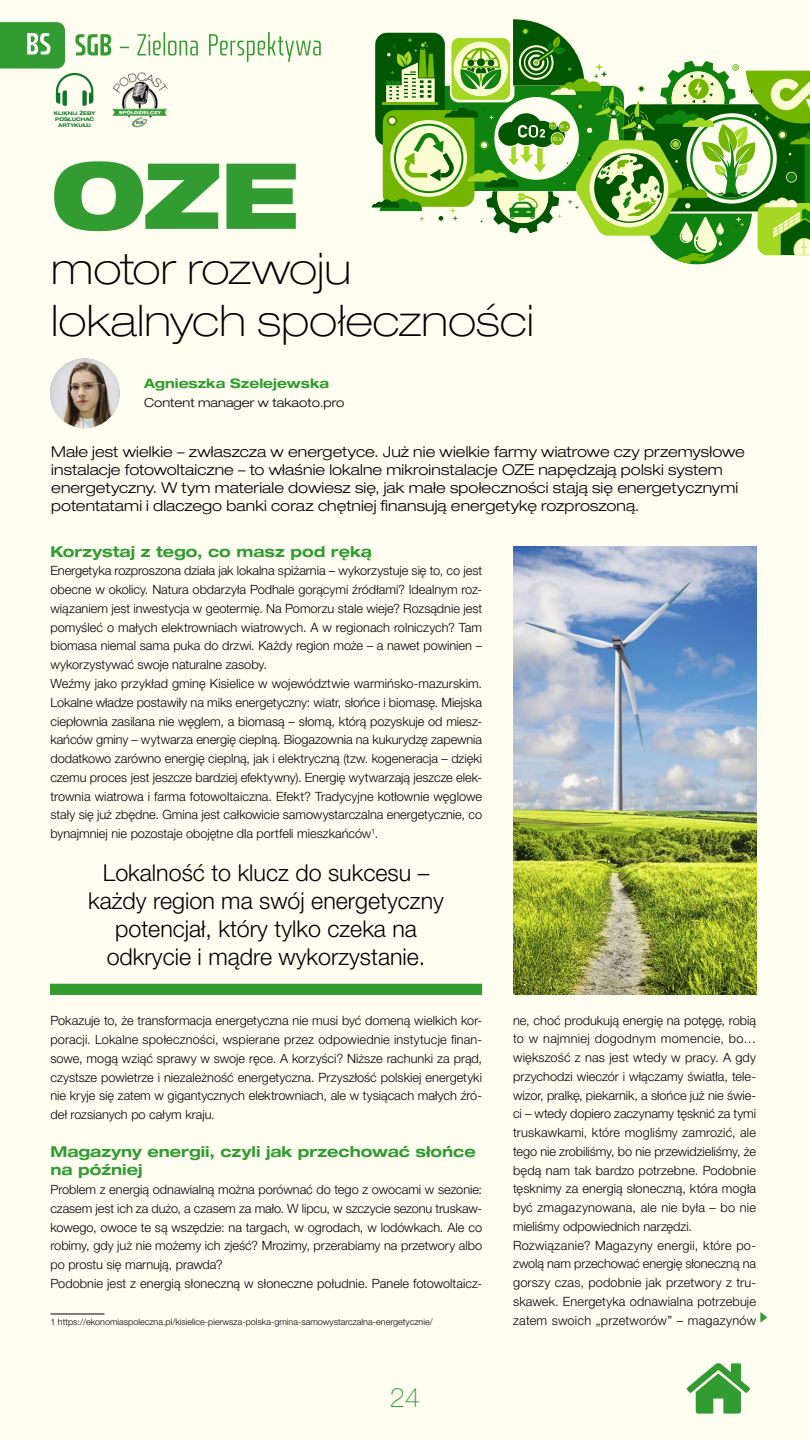
<style>
.page{position:relative;width:810px;height:1440px;background:#fffef1}
.page>*{position:absolute;margin:0;border:0;box-sizing:border-box;transform-origin:0 0}
.t1{font:900 expanded 91.35px "Helvetica Neue LT Pro";color:#329c32}
.t2{font:100 expanded 43.65px/52.3px "Helvetica Neue LT Pro";letter-spacing:.005em;color:#000}
.t3{font:100 27px "Helvetica Neue LT Pro";color:#329c32}
.t4{font:300 23.25px/27.9px "Helvetica Neue LT Pro";color:#000;text-align:center}
.t5{font:300 expanded 15px/18px "Helvetica Neue LT Pro";letter-spacing:.005em;color:#000}
.t6{font:700 expanded 15px/18.8px "Helvetica Neue LT Pro";color:#329c32}
.t7{font:700 expanded 13.12px "Helvetica Neue LT Pro";color:#329c32}
.t8{font:300 12.75px/18.8px "Helvetica Neue LT Pro";letter-spacing:-.005em;color:#000}
.t9{font:300 expanded 12.38px "Helvetica Neue LT Pro";color:#000}
.t10{font:300 9px "Helvetica Neue LT Pro";color:#000}
.t11{font:700 expanded 5.03px/6px "Helvetica Neue LT Pro";color:#0f762a;text-align:center}
</style>
<div class="page">
<svg style="left:372px;top:19px;width:438px;height:245px"></svg>
<hr style="left:50px;top:1314px;width:54px;height:1px;background:#000">
<div style="left:50px;top:984px;width:432px;height:11px;background:#329c32"></div>
<img style="left:50px;top:358px;width:70px;height:70px;border-radius:35px">
<svg style="left:760px;top:1312px;width:7px;height:11px"></svg>
<img style="left:513px;top:546px;width:243px;height:448px">
<svg style="left:0;top:22px;width:321px;height:84px"></svg>
<img style="left:109px;top:72px;width:63px;height:56px">
<svg style="left:687px;top:1363px;width:63px;height:51px"></svg>
<p class="t11" style="left:54px;top:110px;width:43px">KLIKNIJ ŻEBY<br>POSŁUCHAĆ<br>ARTYKUŁU</p>
<h1 class="t1" style="left:51px;top:137px;width:248px">OZE</h1>
<h2 class="t2" style="left:51px;top:242px;width:484px">motor rozwoju lokalnych społeczności</h2>
<p class="t7" style="left:144px;top:375px;width:187px">Agnieszka Szelejewska</p>
<p class="t9" style="left:144px;top:395px;width:202px">Content manager w takaoto.pro</p>
<p class="t5" style="left:51px;top:443px;width:695px">Małe jest wielkie – zwłaszcza w energetyce. Już nie wielkie farmy wiatrowe czy przemysłowe instalacje fotowoltaiczne – to właśnie lokalne mikroinstalacje OZE napędzają polski system energetyczny. W tym materiale dowiesz się, jak małe społeczności stają się energetycznymi potentatami i dlaczego banki coraz chętniej finansują energetykę rozproszoną.</p>
<p class="t6" style="left:50px;top:542px;width:323px">Korzystaj z tego, co masz pod ręką</p>
<p class="t8" style="left:50px;top:561px;width:433px">Energetyka rozproszona działa jak lokalna spiżarnia – wykorzystuje się to, co jest obecne w okolicy. Natura obdarzyła Podhale gorącymi źródłami? Idealnym roz&shy;wiązaniem jest inwestycja w geotermię. Na Pomorzu stale wieje? Rozsądnie jest pomyśleć o małych elektrowniach wiatrowych. A w regionach rolniczych? Tam biomasa niemal sama puka do drzwi. Każdy region może – a nawet powinien – wykorzystywać swoje naturalne zasoby.<br>Weźmy jako przykład gminę Kisielice w województwie warmińsko-mazurskim.<br>Lokalne władze postawiły na miks energetyczny: wiatr, słońce i biomasę. Miejska ciepłownia zasilana nie węglem, a biomasą – słomą, którą pozyskuje od miesz&shy;kańców gminy – wytwarza energię cieplną. Biogazownia na kukurydzę zapewnia dodatkowo zarówno energię cieplną, jak i elektryczną (tzw. kogeneracja – dzięki czemu proces jest jeszcze bardziej efektywny). Energię wytwarzają jeszcze elek&shy;trownia wiatrowa i farma fotowoltaiczna. Efekt? Tradycyjne kotłownie węglowe stały się już zbędne. Gmina jest całkowicie samowystarczalna energetycznie, co bynajmniej nie pozostaje obojętne dla portfeli mieszkańców<sup>1</sup>.</p>
<h3 class="t4" style="left:88px;top:859px;width:357px">Lokalność to klucz do sukcesu – każdy region ma swój energetyczny potencjał, który tylko czeka na odkrycie i mądre wykorzystanie.</h3>
<p class="t8" style="left:50px;top:1011px;width:433px;text-align:justify">Pokazuje to, że transformacja energetyczna nie musi być domeną wielkich kor&shy;poracji. Lokalne społeczności, wspierane przez odpowiednie instytucje finan&shy;sowe, mogą wziąć sprawy w swoje ręce. A korzyści? Niższe rachunki za prąd, czystsze powietrze i niezależność energetyczna. Przyszłość polskiej energetyki nie kryje się zatem w gigantycznych elektrowniach, ale w tysiącach małych źró&shy;deł rozsianych po całym kraju.</p>
<p class="t6" style="left:50px;top:1142px;width:427px">Magazyny energii, czyli jak przechować słońce na później</p>
<p class="t8" style="left:50px;top:1180px;width:433px">Problem z energią odnawialną można porównać do tego z owocami w sezonie: czasem jest ich za dużo, a czasem za mało. W lipcu, w szczycie sezonu truskaw&shy;kowego, owoce te są wszędzie: na targach, w ogrodach, w lodówkach. Ale co robimy, gdy już nie możemy ich zjeść? Mrozimy, przerabiamy na przetwory albo po prostu się marnują, prawda?<br>Podobnie jest z energią słoneczną w słoneczne południe. Panele fotowoltaicz-</p>
<p class="t10" style="left:50px;top:1316px;width:384px">1 https://ekonomiaspoleczna.pl/kisielice-pierwsza-polska-gmina-samowystarczalna-energetycznie/</p>
<h3 class="t3" style="left:390px;top:1382px;width:32px">24</h3>
<p class="t8" style="left:513px;top:1010px;width:245px">ne, choć produkują energię na potęgę, robią to w najmniej dogodnym momencie, bo… większość z nas jest wtedy w pracy. A gdy przychodzi wieczór i włączamy światła, tele&shy;wizor, pralkę, piekarnik, a słońce już nie świe&shy;ci – wtedy dopiero zaczynamy tęsknić za tymi truskawkami, które mogliśmy zamrozić, ale tego nie zrobiliśmy, bo nie przewidzieliśmy, że będą nam tak bardzo potrzebne. Podobnie tęsknimy za energią słoneczną, która mogła być zmagazynowana, ale nie była – bo nie mieliśmy odpowiednich narzędzi.<br>Rozwiązanie? Magazyny energii, które po&shy;zwolą nam przechować energię słoneczną na gorszy czas, podobnie jak przetwory z tru&shy;skawek. Energetyka odnawialna potrzebuje zatem swoich „przetworów” – magazynów</p>
</div>
